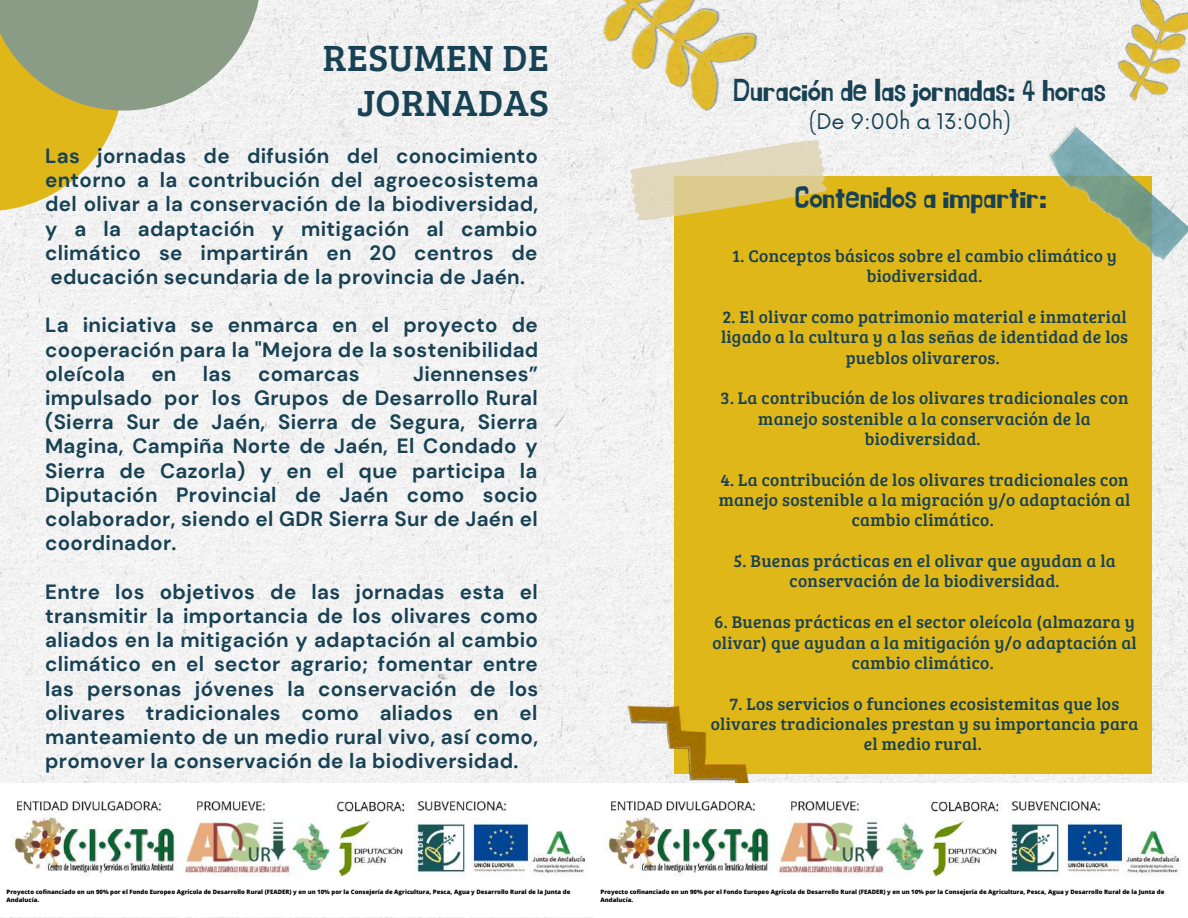
<style>
.page{position:relative;width:1188px;height:918px;background:#fff}
.page>*{position:absolute;margin:0;border:0;box-sizing:border-box;transform-origin:0 0}
.t1{font:37.65px/45px "Bree Serif";letter-spacing:.015em;color:#184254;text-align:right}
.t2{font:31.35px "Jingleberry";letter-spacing:-.01em;color:#184254}
.t3{font:20.85px "Now";letter-spacing:-.01em;color:#184254}
.t4{font:700 20.55px/24.2px "DM Sans";letter-spacing:.015em;color:#184254;text-align:justify}
.t5{font:17.4px/20.4px "Bree Serif";letter-spacing:.015em;color:#184254;text-align:center}
.t6{font:800 6px/7.9px "Open Sans";color:#000}
</style>
<div class="page">
<img style="left:0;top:0;width:1188px;height:918px">
<img style="left:1096px;top:0;width:92px;height:113px">
<img style="left:578px;top:0;width:192px;height:125px">
<div style="left:674px;top:177px;width:477px;height:597px;background:#e0b718"></div>
<img style="left:1041px;top:126px;width:147px;height:141px">
<img style="left:628px;top:706px;width:122px;height:78px">
<svg style="left:628px;top:139px;width:200px;height:82px"></svg>
<svg style="left:0;top:111px;width:124px;height:100px;fill:#e0b718"></svg>
<svg style="left:0;top:0;width:261px;height:111px;background:#a0a98a"></svg>
<div style="left:0;top:878px;width:594px;height:39px;background:#fff"></div>
<div style="left:594px;top:879px;width:594px;height:39px;background:#fff"></div>
<img style="left:0;top:784px;width:593px;height:94px">
<img style="left:593px;top:784px;width:595px;height:95px">
<h1 class="t1" style="left:323px;top:34px;width:227px">RESUMEN DE<br>JORNADAS</h1>
<p class="t4" style="left:45px;top:144px;width:495px">Las jornadas de difusión del conocimiento entorno a la contribución del agroecosistema del olivar a la conservación de la biodiversidad, y a la adaptación y mitigación al cambio climático se impartirán en 20 centros de educación secundaria de la provincia de Jaén.</p>
<p class="t4" style="left:45px;top:313px;width:495px">La iniciativa se enmarca en el proyecto de cooperación para la "Mejora de la sostenibilidad oleícola</p>
<p class="t4" style="left:45px;top:362px;width:495px;text-indent:368px">Jiennenses” impulsado por los Grupos de Desarrollo Rural (Sierra Sur de Jaén, Sierra de Segura, Sierra Magina, Campiña Norte de Jaén, El Condado y Sierra de Cazorla) y en el que participa la Diputación Provincial de Jaén como socio colaborador, siendo el GDR Sierra Sur de Jaén el coordinador.</p>
<p class="t4" style="left:45px;top:580px;width:495px">Entre los objetivos de las jornadas esta el transmitir la importancia de los olivares como aliados en la mitigación y adaptación al cambio climático en el sector agrario; fomentar entre las personas jóvenes la conservación de los olivares tradicionales como aliados en el manteamiento de un medio rural vivo, ası́ como, promover la conservación de la biodiversidad.</p>
<p class="t4" style="left:151px;top:362px;width:27px">en</p>
<p class="t4" style="left:203px;top:362px;width:30px">las</p>
<p class="t4" style="left:258px;top:362px;width:103px">comarcas</p>
<h2 class="t2" style="left:733px;top:76px;width:374px">Duración de las jornadas: 4 horas</h2>
<p class="t3" style="left:809px;top:110px;width:204px">(De 9:00h a 13:00h)</p>
<h2 class="t2" style="left:795px;top:183px;width:254px">Contenidos a impartir:</h2>
<p class="t5" style="left:732px;top:245px;width:386px">1. Conceptos básicos sobre el cambio climático y biodiversidad.</p>
<p class="t5" style="left:721px;top:306px;width:409px">2. El olivar como patrimonio material e inmaterial ligado a la cultura y a las señas de identidad de los pueblos olivareros.</p>
<p class="t5" style="left:721px;top:387px;width:409px">3. La contribución de los olivares tradicionales con manejo sostenible a la conservación de la biodiversidad.</p>
<p class="t5" style="left:719px;top:469px;width:413px">4. La contribución de los olivares tradicionales con manejo sostenible a la migración y/o adaptación al cambio climático.</p>
<p class="t5" style="left:733px;top:550px;width:384px">5. Buenas prácticas en el olivar que ayudan a la conservación de la biodiversidad.</p>
<p class="t5" style="left:712px;top:611px;width:426px">6. Buenas prácticas en el sector oleícola (almazara y olivar) que ayudan a la mitigación y/o adaptación al cambio climático.</p>
<p class="t5" style="left:711px;top:692px;width:429px">7. Los servicios o funciones ecosistemitas que los olivares tradicionales prestan y su importancia para el medio rural.</p>
<p class="t6" style="left:7px;top:887px;width:565px">Proyecto cofinanciado en un 90% por el Fondo Europeo Agrícola de Desarrollo Rural (FEADER) y en un 10% por la Consejería de Agricultura, Pesca, Agua y Desarrollo Rural de la Junta de<br>Andalucía.</p>
<p class="t6" style="left:601px;top:887px;width:565px">Proyecto cofinanciado en un 90% por el Fondo Europeo Agrícola de Desarrollo Rural (FEADER) y en un 10% por la Consejería de Agricultura, Pesca, Agua y Desarrollo Rural de la Junta de<br>Andalucía.</p>
</div>
